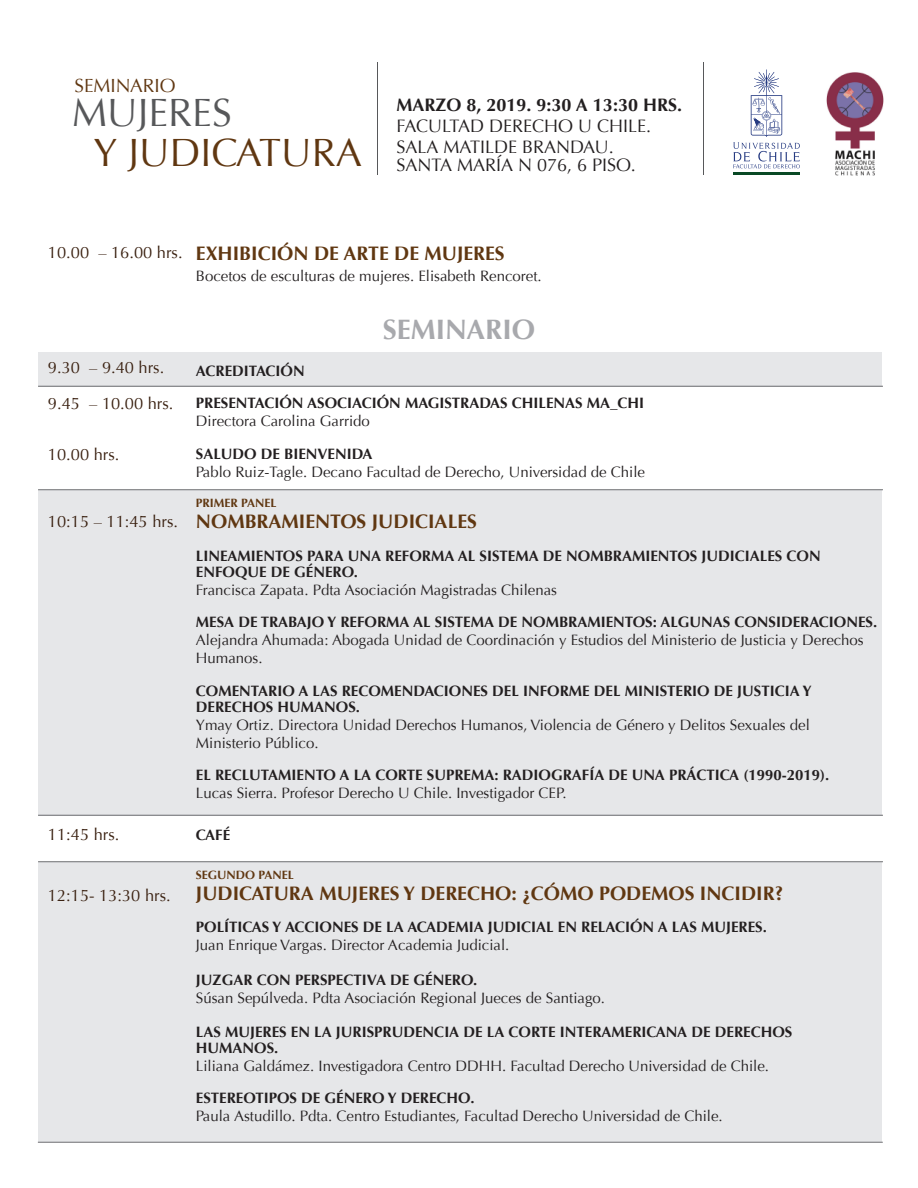
<style>
.page{position:relative;width:918px;height:1188px;background:#fff}
.page>*{position:absolute;margin:0;border:0;box-sizing:border-box;transform-origin:0 0}
.t1{font:39.3px "Optima";color:#603711}
.t2{font:39.3px "Optima";color:#57585a}
.t3{font:700 28.05px "Optima";color:#a8a9ad}
.t4{font:700 19.5px "Optima";color:#603711}
.t5{font:19.05px "Optima";color:#603711}
.t6{font:18px/21px "Optima";color:#231f20}
.t7{font:700 18px "Optima";color:#231f20}
.t8{font:16.5px "Optima";color:#3a2111}
.t9{font:15px/18px "Optima";color:#231f20}
.t10{font:700 15px/16.2px "Optima";color:#231f20}
.t11{font:700 12px "Optima";color:#603711}
</style>
<div class="page">
<div style="left:38px;top:490px;width:843px;height:325px;background:#e6e7e9"></div>
<div style="left:38px;top:862px;width:843px;height:280px;background:#e6e7e9"></div>
<div style="left:38px;top:352px;width:843px;height:34px;background:#e6e7e9"></div>
<hr style="left:733px;top:172px;width:67px;height:3px;background:#094925">
<svg style="left:733px;top:69px;width:67px;height:99px"></svg>
<img style="left:826px;top:72px;width:58px;height:104px">
<hr style="left:378px;top:62px;width:1px;height:112px;background:#57585a">
<hr style="left:703px;top:62px;width:1px;height:112px;background:#57585a">
<hr style="left:38px;top:386px;width:845px;height:1px;background:#6c6d70">
<hr style="left:38px;top:489px;width:845px;height:1px;background:#6c6d70">
<hr style="left:38px;top:815px;width:845px;height:1px;background:#6c6d70">
<hr style="left:38px;top:861px;width:845px;height:1px;background:#6c6d70">
<hr style="left:38px;top:1142px;width:845px;height:1px;background:#6c6d70">
<p class="t5" style="left:75px;top:74px;width:103px">SEMINARIO</p>
<h1 class="t2" style="left:72px;top:89px;width:161px">MUJERES</h1>
<h1 class="t1" style="left:93px;top:130px;width:270px">Y JUDICATURA</h1>
<p class="t7" style="left:397px;top:94px;width:287px">MARZO 8, 2019. 9:30 A 13:30 HRS.</p>
<p class="t6" style="left:397px;top:116px;width:256px">FACULTAD DERECHO U CHILE.<br>SALA MATILDE BRANDAU.</p>
<p class="t6" style="left:397px;top:155px;width:241px">SANTA MARÍA N 076, 6 PISO.</p>
<p class="t8" style="left:48px;top:243px;width:136px">10.00 – 16.00 hrs.</p>
<p class="t8" style="left:48px;top:358px;width:118px">9.30 – 9.40 hrs.</p>
<p class="t8" style="left:48px;top:394px;width:127px">9.45 – 10.00 hrs.</p>
<p class="t8" style="left:48px;top:444px;width:73px">10.00 hrs.</p>
<p class="t8" style="left:48px;top:512px;width:132px">10:15 – 11:45 hrs.</p>
<p class="t8" style="left:48px;top:825px;width:73px">11:45 hrs.</p>
<p class="t8" style="left:48px;top:885px;width:124px">12:15- 13:30 hrs.</p>
<h3 class="t4" style="left:196px;top:242px;width:310px">EXHIBICIÓN DE ARTE DE MUJERES</h3>
<p class="t9" style="left:196px;top:267px;width:347px">Bocetos de esculturas de mujeres. Elisabeth Rencoret.</p>
<h2 class="t3" style="left:383px;top:313px;width:154px">SEMINARIO</h2>
<p class="t10" style="left:196px;top:355px;width:450px;line-height:32.4px">ACREDITACIÓN<br>PRESENTACIÓN ASOCIACIÓN MAGISTRADAS CHILENAS MA_CHI</p>
<p class="t9" style="left:196px;top:412px;width:176px">Directora Carolina Garrido</p>
<p class="t10" style="left:196px;top:446px;width:178px">SALUDO DE BIENVENIDA</p>
<p class="t9" style="left:196px;top:463px;width:451px">Pablo Ruiz-Tagle. Decano Facultad de Derecho, Universidad de Chile</p>
<p class="t11" style="left:196px;top:496px;width:82px">PRIMER PANEL</p>
<h3 class="t4" style="left:196px;top:510px;width:282px">NOMBRAMIENTOS JUDICIALES</h3>
<p class="t10" style="left:196px;top:548px;width:626px">LINEAMIENTOS PARA UNA REFORMA AL SISTEMA DE NOMBRAMIENTOS JUDICIALES CON<br>ENFOQUE DE GÉNERO.</p>
<p class="t9" style="left:196px;top:581px;width:363px">Francisca Zapata. Pdta Asociación Magistradas Chilenas</p>
<p class="t10" style="left:196px;top:614px;width:683px">MESA DE TRABAJO Y REFORMA AL SISTEMA DE NOMBRAMIENTOS: ALGUNAS CONSIDERACIONES.</p>
<p class="t9" style="left:196px;top:631px;width:669px">Alejandra Ahumada: Abogada Unidad de Coordinación y Estudios del Ministerio de Justicia y Derechos<br>Humanos.</p>
<p class="t10" style="left:196px;top:683px;width:617px">COMENTARIO A LAS RECOMENDACIONES DEL INFORME DEL MINISTERIO DE JUSTICIA Y<br>DERECHOS HUMANOS.</p>
<p class="t9" style="left:196px;top:716px;width:616px">Ymay Ortiz. Directora Unidad Derechos Humanos, Violencia de Género y Delitos Sexuales del<br>Ministerio Público.</p>
<p class="t10" style="left:196px;top:767px;width:635px">EL RECLUTAMIENTO A LA CORTE SUPREMA: RADIOGRAFÍA DE UNA PRÁCTICA (1990-2019).</p>
<p class="t9" style="left:196px;top:784px;width:372px">Lucas Sierra. Profesor Derecho U Chile. Investigador CEP.</p>
<p class="t10" style="left:196px;top:827px;width:36px">CAFÉ</p>
<p class="t11" style="left:196px;top:868px;width:100px">SEGUNDO PANEL</p>
<h3 class="t4" style="left:196px;top:882px;width:589px">JUDICATURA MUJERES Y DERECHO: ¿CÓMO PODEMOS INCIDIR?</h3>
<p class="t10" style="left:196px;top:919px;width:573px">POLÍTICAS Y ACCIONES DE LA ACADEMIA JUDICIAL EN RELACIÓN A LAS MUJERES.</p>
<p class="t9" style="left:196px;top:936px;width:315px">Juan Enrique Vargas. Director Academia Judicial.</p>
<p class="t10" style="left:196px;top:972px;width:283px">JUZGAR CON PERSPECTIVA DE GÉNERO.</p>
<p class="t9" style="left:196px;top:989px;width:411px">Súsan Sepúlveda. Pdta Asociación Regional Jueces de Santiago.</p>
<p class="t10" style="left:196px;top:1024px;width:598px">LAS MUJERES EN LA JURISPRUDENCIA DE LA CORTE INTERAMERICANA DE DERECHOS<br>HUMANOS.</p>
<p class="t9" style="left:196px;top:1057px;width:575px">Liliana Galdámez. Investigadora Centro DDHH. Facultad Derecho Universidad de Chile.</p>
<p class="t10" style="left:196px;top:1090px;width:280px">ESTEREOTIPOS DE GÉNERO Y DERECHO.</p>
<p class="t9" style="left:196px;top:1107px;width:528px">Paula Astudillo. Pdta. Centro Estudiantes, Facultad Derecho Universidad de Chile.</p>
</div>
